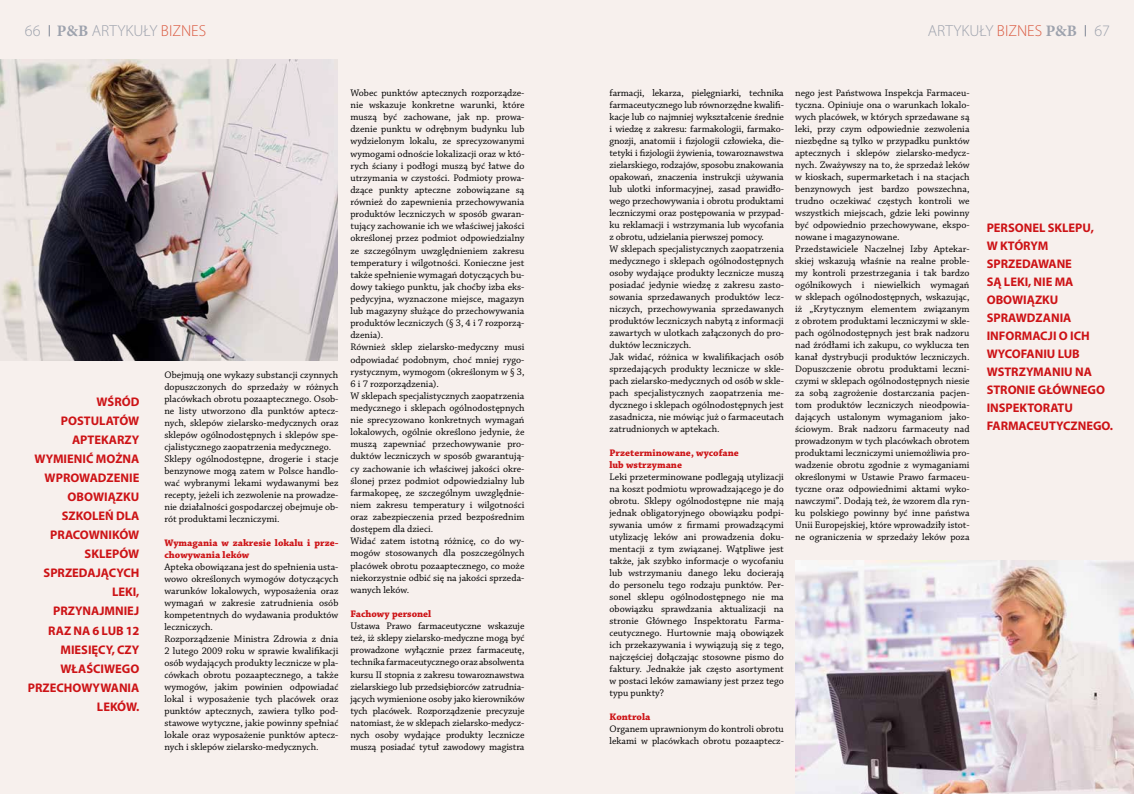
<style>
.page{position:relative;width:1134px;height:794px;background:#f7f0ed}
.page>*{position:absolute;margin:0;border:0;box-sizing:border-box;transform-origin:0 0}
.t1{font:300 16px "Myriad Pro";color:#9da2ad}
.t2{font:700 12.5px/19px "Myriad Pro";color:#cd1316;text-align:right}
.t3{font:10px/12px "Chaparral Pro";color:#000}
.t4{font:700 10px/12px "Chaparral Pro";color:#cd1316}
.s1{color:#da5a41}
.s2{font-family:"Minion Pro";font-weight:700}
</style>
<div class="page">
<img style="left:0;top:60px;width:338px;height:300px">
<img style="left:795px;top:560px;width:339px;height:234px">
<h1 class="t1" style="left:25px;top:21px;width:17px">66</h1>
<h1 class="t1" style="left:928px;top:21px;width:184px">ARTYKUŁY <span class="s1">BIZNES</span> <span class="s2">P&amp;B</span> 67</h1>
<h1 class="t1" style="left:57px;top:21px;width:151px"><span class="s2">P&amp;B</span> ARTYKUŁY <span class="s1">BIZNES</span></h1>
<p class="t2" style="left:28px;top:392px;width:113px">WŚRÓD<br>POSTULATÓW<br>APTEKARZY<br>WYMIENIĆ MOŻNA<br>WPROWADZENIE<br>OBOWIĄZKU<br>SZKOLEŃ DLA<br>PRACOWNIKÓW<br>SKLEPÓW<br>SPRZEDAJĄCYCH<br>LEKI,<br>PRZYNAJMNIEJ<br>RAZ NA 6 LUB 12<br>MIESIĘCY, CZY<br>WŁAŚCIWEGO<br>PRZECHOWYWANIA<br>LEKÓW.</p>
<p class="t3" style="left:164px;top:369px;width:176px">Obejmują one wykazy substancji czynnych dopuszczonych do sprzedaży w różnych placówkach obrotu pozaaptecznego. Osob&shy;ne listy utworzono dla punktów aptecz&shy;nych, sklepów zielarsko-medycznych oraz sklepów ogólnodostępnych i sklepów spe&shy;cjalistycznego zaopatrzenia medycznego.<br>Sklepy ogólnodostępne, drogerie i stacje benzynowe mogą zatem w Polsce handlo&shy;wać wybranymi lekami wydawanymi bez recepty, jeżeli ich zezwolenie na prowadze&shy;nie działalności gospodarczej obejmuje ob&shy;rót produktami leczniczymi.</p>
<p class="t4" style="left:164px;top:537px;width:175px">Wymagania w zakresie lokalu i prze&shy;chowywania leków</p>
<p class="t3" style="left:164px;top:561px;width:176px">Apteka obowiązana jest do spełnienia usta&shy;wowo określonych wymogów dotyczących warunków lokalowych, wyposażenia oraz wymagań w zakresie zatrudnienia osób kompetentnych do wydawania produktów leczniczych.<br>Rozporządzenie Ministra Zdrowia z dnia 2 lutego 2009 roku w sprawie kwalifikacji osób wydających produkty lecznicze w pla&shy;cówkach obrotu pozaaptecznego, a także wymogów, jakim powinien odpowiadać lokal i wyposażenie tych placówek oraz punktów aptecznych, zawiera tylko pod&shy;stawowe wytyczne, jakie powinny spełniać lokale oraz wyposażenie punktów aptecz&shy;nych i sklepów zielarsko-medycznych.</p>
<p class="t3" style="left:350px;top:87px;width:176px">Wobec punktów aptecznych rozporządze&shy;nie wskazuje konkretne warunki, które muszą być zachowane, jak np. prowa&shy;dzenie punktu w odrębnym budynku lub wydzielonym lokalu, ze sprecyzowanymi wymogami odnoście lokalizacji oraz w któ&shy;rych ściany i podłogi muszą być łatwe do utrzymania w czystości. Podmioty prowa&shy;dzące punkty apteczne zobowiązane są również do zapewnienia przechowywania produktów leczniczych w sposób gwaran&shy;tujący zachowanie ich we właściwej jakości określonej przez podmiot odpowiedzialny ze szczególnym uwzględnieniem zakresu temperatury i wilgotności. Konieczne jest także spełnienie wymagań dotyczących bu&shy;dowy takiego punktu, jak choćby izba eks&shy;pedycyjna, wyznaczone miejsce, magazyn lub magazyny służące do przechowywania produktów leczniczych (§ 3, 4 i 7 rozporzą&shy;dzenia).<br>Również sklep zielarsko-medyczny musi odpowiadać podobnym, choć mniej rygo&shy;rystycznym, wymogom (określonym w § 3, 6 i 7 rozporządzenia).<br>W sklepach specjalistycznych zaopatrzenia medycznego i sklepach ogólnodostępnych nie sprecyzowano konkretnych wymagań lokalowych, ogólnie określono jedynie, że muszą zapewniać przechowywanie pro&shy;duktów leczniczych w sposób gwarantują&shy;cy zachowanie ich właściwej jakości okre&shy;ślonej przez podmiot odpowiedzialny lub farmakopeę, ze szczególnym uwzględnie&shy;niem zakresu temperatury i wilgotności oraz zabezpieczenia przed bezpośrednim dostępem dla dzieci.<br>Widać zatem istotną różnicę, co do wy&shy;mogów stosowanych dla poszczególnych placówek obrotu pozaaptecznego, co może niekorzystnie odbić się na jakości sprzeda&shy;wanych leków.</p>
<p class="t4" style="left:350px;top:608px;width:82px">Fachowy personel</p>
<p class="t3" style="left:350px;top:620px;width:176px;text-align:justify">Ustawa Prawo farmaceutyczne wskazuje też, iż sklepy zielarsko-medyczne mogą być prowadzone wyłącznie przez farmaceutę, technika farmaceutycznego oraz absolwenta kursu II stopnia z zakresu towaroznawstwa zielarskiego lub przedsiębiorców zatrudnia&shy;jących wymienione osoby jako kierowników tych placówek. Rozporządzenie precyzuje natomiast, że w sklepach zielarsko-medycz&shy;nych osoby wydające produkty lecznicze muszą posiadać tytuł zawodowy magistra</p>
<p class="t3" style="left:609px;top:87px;width:176px">farmacji, lekarza, pielęgniarki, technika farmaceutycznego lub równorzędne kwalifi&shy;kacje lub co najmniej wykształcenie średnie i wiedzę z zakresu: farmakologii, farmako&shy;gnozji, anatomii i fizjologii człowieka, die&shy;tetyki i fizjologii żywienia, towaroznawstwa zielarskiego, rodzajów, sposobu znakowania opakowań, znaczenia instrukcji używania lub ulotki informacyjnej, zasad prawidło&shy;wego przechowywania i obrotu produktami leczniczymi oraz postępowania w przypad&shy;ku reklamacji i wstrzymania lub wycofania z obrotu, udzielania pierwszej pomocy.<br>W sklepach specjalistycznych zaopatrzenia medycznego i sklepach ogólnodostępnych osoby wydające produkty lecznicze muszą posiadać jedynie wiedzę z zakresu zasto&shy;sowania sprzedawanych produktów lecz&shy;niczych, przechowywania sprzedawanych produktów leczniczych nabytą z informacji zawartych w ulotkach załączonych do pro&shy;duktów leczniczych.<br>Jak widać, różnica w kwalifikacjach osób sprzedających produkty lecznicze w skle&shy;pach zielarsko-medycznych od osób w skle&shy;pach specjalistycznych zaopatrzenia me&shy;dycznego i sklepach ogólnodostępnych jest zasadnicza, nie mówiąc już o farmaceutach zatrudnionych w aptekach.</p>
<p class="t4" style="left:609px;top:447px;width:131px">Przeterminowane, wycofane lub wstrzymane</p>
<p class="t3" style="left:609px;top:471px;width:176px;text-align:justify">Leki przeterminowane podlegają utylizacji na koszt podmiotu wprowadzającego je do obrotu. Sklepy ogólnodostępne nie mają jednak obligatoryjnego obowiązku podpi&shy;sywania umów z firmami prowadzącymi utylizację leków ani prowadzenia doku&shy;mentacji z tym związanej. Wątpliwe jest także, jak szybko informacje o wycofaniu lub wstrzymaniu danego leku docierają do personelu tego rodzaju punktów. Per&shy;sonel sklepu ogólnodostępnego nie ma obowiązku sprawdzania aktualizacji na stronie Głównego Inspektoratu Farma&shy;ceutycznego. Hurtownie mają obowiązek ich przekazywania i wywiązują się z tego, najczęściej dołączając stosowne pismo do faktury. Jednakże jak często asortyment w postaci leków zamawiany jest przez tego typu punkty?</p>
<p class="t4" style="left:609px;top:711px;width:42px">Kontrola</p>
<p class="t3" style="left:609px;top:723px;width:176px">Organem uprawnionym do kontroli obrotu lekami w placówkach obrotu pozaaptecz-</p>
<p class="t3" style="left:795px;top:87px;width:176px">nego jest Państwowa Inspekcja Farmaceu&shy;tyczna. Opiniuje ona o warunkach lokalo&shy;wych placówek, w których sprzedawane są leki, przy czym odpowiednie zezwolenia niezbędne są tylko w przypadku punktów aptecznych i sklepów zielarsko-medycz&shy;nych. Zważywszy na to, że sprzedaż leków w kioskach, supermarketach i na stacjach benzynowych jest bardzo powszechna, trudno oczekiwać częstych kontroli we wszystkich miejscach, gdzie leki powinny być odpowiednio przechowywane, ekspo&shy;nowane i magazynowane.<br>Przedstawiciele Naczelnej Izby Aptekar&shy;skiej wskazują właśnie na realne proble&shy;my kontroli przestrzegania i tak bardzo ogólnikowych i niewielkich wymagań w sklepach ogólnodostępnych, wskazując, iż „Krytycznym elementem związanym z obrotem produktami leczniczymi w skle&shy;pach ogólnodostępnych jest brak nadzoru nad źródłami ich zakupu, co wyklucza ten kanał dystrybucji produktów leczniczych.<br>Dopuszczenie obrotu produktami leczni&shy;czymi w sklepach ogólnodostępnych niesie za sobą zagrożenie dostarczania pacjen&shy;tom produktów leczniczych nieodpowia&shy;dających ustalonym wymaganiom jako&shy;ściowym. Brak nadzoru farmaceuty nad prowadzonym w tych placówkach obrotem produktami leczniczymi uniemożliwia pro&shy;wadzenie obrotu zgodnie z wymaganiami określonymi w Ustawie Prawo farmaceu&shy;tyczne oraz odpowiednimi aktami wyko&shy;nawczymi”. Dodają też, że wzorem dla ryn&shy;ku polskiego powinny być inne państwa Unii Europejskiej, które wprowadziły istot&shy;ne ograniczenia w sprzedaży leków poza</p>
<p class="t2" style="left:987px;top:218px;width:128px;line-height:18px;text-align:left">PERSONEL SKLEPU,<br>W KTÓRYM<br>SPRZEDAWANE<br>SĄ LEKI, NIE MA<br>OBOWIĄZKU<br>SPRAWDZANIA<br>INFORMACJI O ICH<br>WYCOFANIU LUB<br>WSTRZYMANIU NA<br>STRONIE GŁÓWNEGO<br>INSPEKTORATU<br>FARMACEUTYCZNEGO.</p>
</div>
